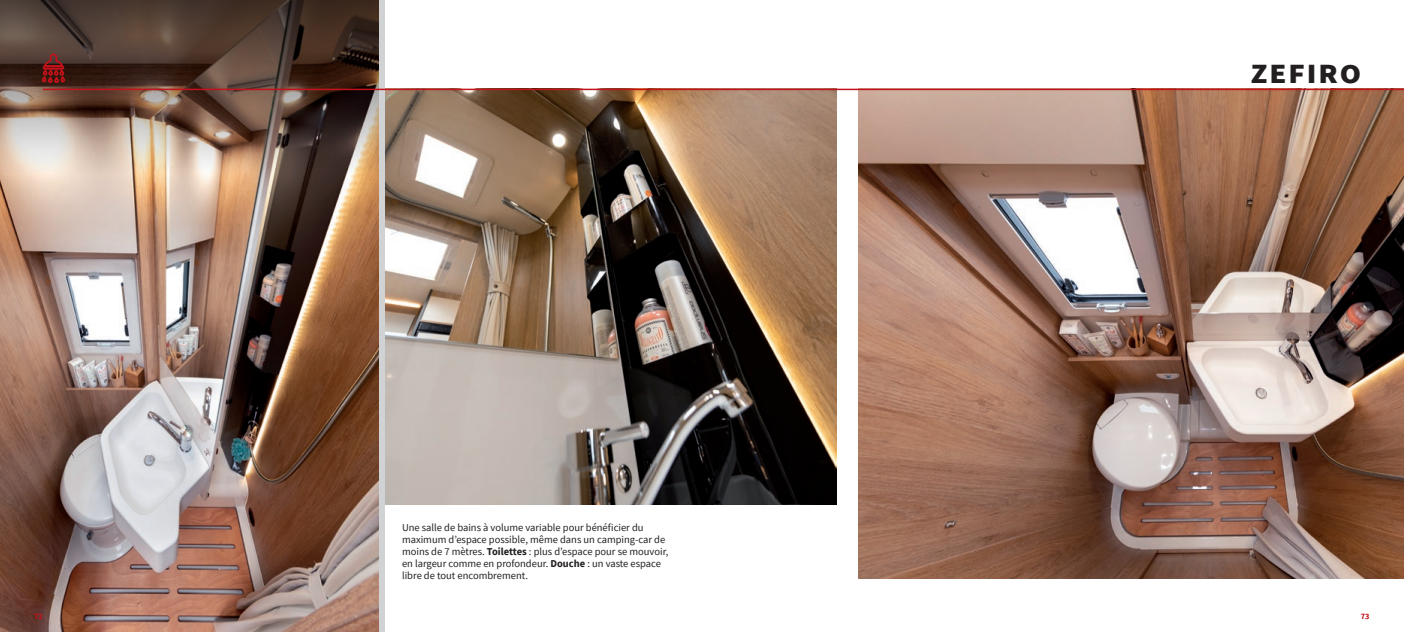
<style>
.page{position:relative;width:1404px;height:632px;background:#fff}
.page>*{position:absolute;margin:0;border:0;box-sizing:border-box;transform-origin:0 0}
.t1{font:900 27.75px "Source Sans Pro";letter-spacing:.06em;color:#231f20;scale:1.11 1}
.t2{font:10.5px/12px "Source Sans Pro";color:#231f20}
.t3{font:700 8.25px "Source Sans Pro";color:#c4121a}
.s1{font-weight:700}
</style>
<div class="page">
<img style="left:0;top:226px;width:379px;height:405px">
<img style="left:0;top:0;width:379px;height:226px">
<img style="left:858px;top:90px;width:545px;height:488px">
<img style="left:385px;top:90px;width:451px;height:414px">
<div style="left:379px;top:0;width:6px;height:631px;background:#d1d2d4"></div>
<svg style="left:41px;top:19px;width:26px;height:66px;background:#62332d"></svg>
<hr style="left:43px;top:89px;width:1360px;height:1px;background:#c4121a">
<p class="t3" style="left:34px;top:610px;width:10px">72</p>
<p class="t2" style="left:402px;top:521px;width:268px">Une salle de bains à volume variable pour bénéficier du maximum d’espace possible, même dans un camping-car de moins de 7 mètres. <span class="s1">Toilettes</span> : plus d’espace pour se mouvoir, en largeur comme en profondeur. <span class="s1">Douche</span> : un vaste espace libre de tout encombrement.</p>
<p class="t1" style="left:1250px;top:54px;width:101px">ZEFIRO</p>
<p class="t3" style="left:1360px;top:610px;width:10px">73</p>
</div>
